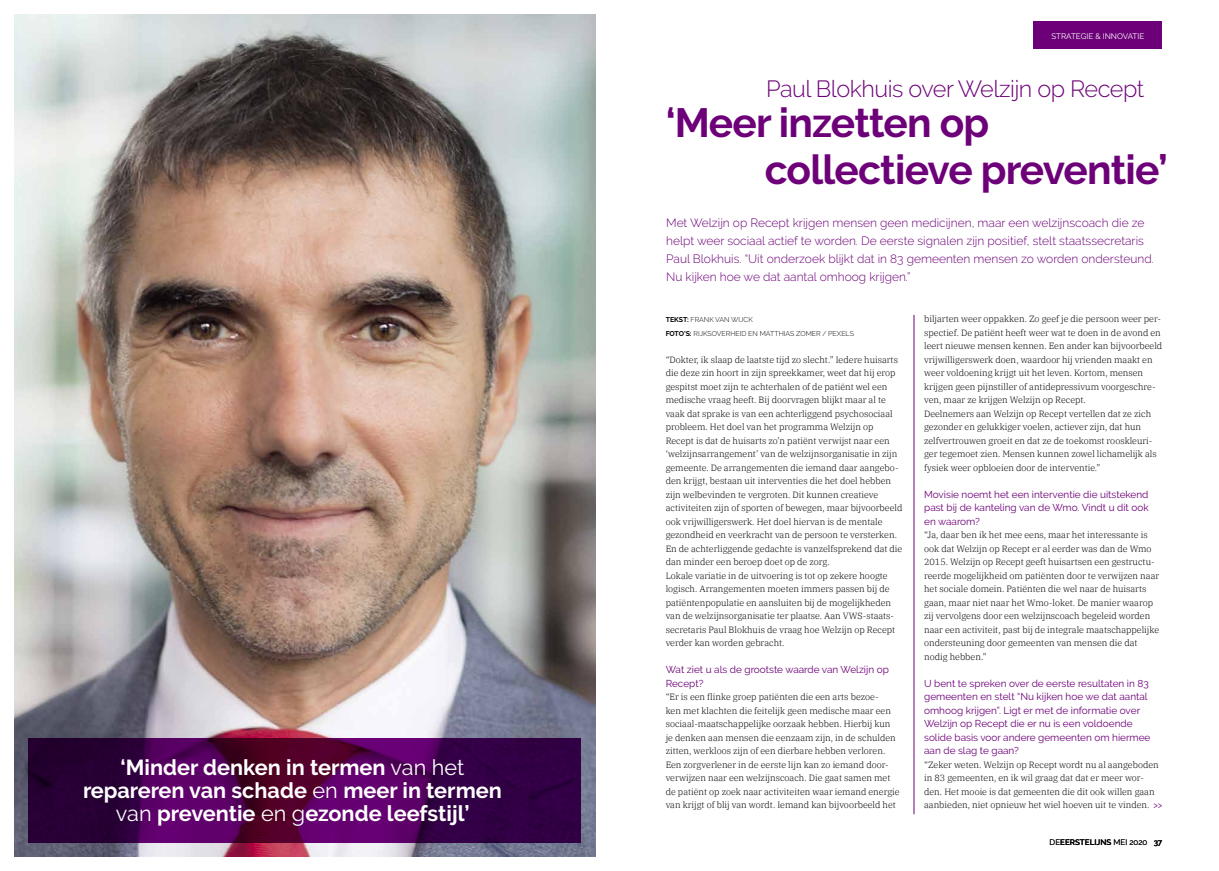
<style>
.page{position:relative;width:1219px;height:871px;background:#fff}
.page>*{position:absolute;margin:0;border:0;box-sizing:border-box;transform-origin:0 0}
.t1{font:700 40.7px/46.7px "Raleway";letter-spacing:-.02em;color:#6d0078}
.t2{font:300 23.4px "Raleway";letter-spacing:-.02em;color:#6d0078}
.t3{font:700 21.6px/23px "Raleway";color:#fff;text-align:center}
.t4{font:300 12px/18px "Raleway";color:#6d0078}
.t5{font:10px/13.5px "Raleway";color:#6d0078}
.t6{font:300 9px/13.5px "IBM Plex Serif";color:#000}
.t7{font:9px "Raleway";color:#6d0078}
.t8{font:600 8px "Raleway";color:#000}
.t9{font:8px "Raleway";color:#fff}
.t10{font:300 7px/13.5px "Raleway";color:#000}
.s1{font-weight:400}
.s2{font-weight:700}
</style>
<div class="page">
<div style="left:1033px;top:21px;width:129px;height:28px;background:#6d0078"></div>
<hr style="left:914px;top:315px;width:1px;height:499px;background:#6d0078">
<img style="left:14px;top:14px;width:581px;height:842px">
<svg style="left:28px;top:737px;width:553px;height:105px;background:#440149"></svg>
<h3 class="t3" style="left:83px;top:755px;width:420px">‘Minder denken in termen <span class="s1">van het </span>repareren van schade <span class="s1">en</span> meer in termen <span class="s1">van</span> preventie <span class="s1">en g</span>ezonde leefstijl’</h3>
<p class="t9" style="left:1051px;top:32px;width:94px">STRATEGIE &amp; INNOVATIE</p>
<h2 class="t2" style="left:766px;top:75px;width:380px">Paul Blokhuis over Welzijn op Recept</h2>
<h1 class="t1" style="left:765px;top:99px;width:404px;text-indent:-99px">‘Meer inzetten op collectieve preventie’</h1>
<p class="t4" style="left:666px;top:213px;width:489px">Met Welzijn op Recept krijgen mensen geen medicijnen, maar een welzijnscoach die ze helpt weer sociaal actief te worden. De eerste signalen zijn positief, stelt staatssecretaris Paul Blokhuis. “Uit onderzoek blijkt dat in 83 gemeenten mensen zo worden ondersteund.<br>Nu kijken hoe we dat aantal omhoog krijgen.”</p>
<p class="t10" style="left:666px;top:313px;width:190px"><span class="s2">TEKST:</span> FRANK VAN WIJCK<br><span class="s2">FOTO'S:</span> RIJKSOVERHEID EN MATTHIAS ZOMER / PEXELS</p>
<p class="t6" style="left:666px;top:352px;width:238px">“Dokter, ik slaap de laatste tijd zo slecht.” Iedere huisarts die deze zin hoort in zijn spreekkamer, weet dat hij erop gespitst moet zijn te achterhalen of de patiënt wel een medische vraag heeft. Bij doorvragen blijkt maar al te vaak dat sprake is van een achterliggend psychosociaal probleem. Het doel van het programma Welzijn op Recept is dat de huisarts zo’n patiënt verwijst naar een ‘welzijnsarrangement’ van de welzijnsorganisatie in zijn gemeente. De arrangementen die iemand daar aangebo&shy;den krijgt, bestaan uit interventies die het doel hebben zijn welbevinden te vergroten. Dit kunnen creatieve activiteiten zijn of sporten of bewegen, maar bijvoorbeeld ook vrijwilligerswerk. Het doel hiervan is de mentale gezondheid en veerkracht van de persoon te versterken.<br>En de achterliggende gedachte is vanzelfsprekend dat die dan minder een beroep doet op de zorg.<br>Lokale variatie in de uitvoering is tot op zekere hoogte logisch. Arrangementen moeten immers passen bij de patiëntenpopulatie en aansluiten bij de mogelijkheden van de welzijnsorganisatie ter plaatse. Aan VWS-staats&shy;secretaris Paul Blokhuis de vraag hoe Welzijn op Recept verder kan worden gebracht.</p>
<p class="t5" style="left:666px;top:662px;width:225px">Wat ziet u als de grootste waarde van Welzijn op<br>Recept?</p>
<p class="t6" style="left:666px;top:689px;width:235px">“Er is een flinke groep patiënten die een arts bezoe-<br>ken met klachten die feitelijk geen medische maar een sociaal-maatschappelijke oorzaak hebben. Hierbij kun je denken aan mensen die eenzaam zijn, in de schulden zitten, werkloos zijn of een dierbare hebben verloren.<br>Een zorgverlener in de eerste lijn kan zo iemand door&shy;verwijzen naar een welzijnscoach. Die gaat samen met de patiënt op zoek naar activiteiten waar iemand energie van krijgt of blij van wordt. Iemand kan bijvoorbeeld het</p>
<p class="t6" style="left:924px;top:311px;width:240px">biljarten weer oppakken. Zo geef je die persoon weer per&shy;spectief. De patiënt heeft weer wat te doen in de avond en leert nieuwe mensen kennen. Een ander kan bijvoorbeeld vrijwilligerswerk doen, waardoor hij vrienden maakt en weer voldoening krijgt uit het leven. Kortom, mensen krijgen geen pijnstiller of antidepressivum voorgeschre&shy;ven, maar ze krijgen Welzijn op Recept.<br>Deelnemers aan Welzijn op Recept vertellen dat ze zich gezonder en gelukkiger voelen, actiever zijn, dat hun zelfvertrouwen groeit en dat ze de toekomst rooskleuri&shy;ger tegemoet zien. Mensen kunnen zowel lichamelijk als fysiek weer opbloeien door de interventie.”</p>
<p class="t5" style="left:924px;top:487px;width:226px;text-align:justify">Movisie noemt het een interventie die uitstekend past bij de kanteling van de Wmo. Vindt u dit ook en waarom?</p>
<p class="t6" style="left:924px;top:527px;width:237px">“Ja, daar ben ik het mee eens, maar het interessante is ook dat Welzijn op Recept er al eerder was dan de Wmo 2015. Welzijn op Recept geeft huisartsen een gestructu&shy;reerde mogelijkheid om patiënten door te verwijzen naar het sociale domein. Patiënten die wel naar de huisarts gaan, maar niet naar het Wmo-loket. De manier waarop zij vervolgens door een welzijnscoach begeleid worden naar een activiteit, past bij de integrale maatschappelijke ondersteuning door gemeenten van mensen die dat nodig hebben.”</p>
<p class="t5" style="left:924px;top:676px;width:228px">U bent te spreken over de eerste resultaten in 83 gemeenten en stelt “Nu kijken hoe we dat aantal omhoog krijgen”. Ligt er met de informatie over Welzijn op Recept die er nu is een voldoende solide basis voor andere gemeenten om hiermee aan de slag te gaan?</p>
<p class="t6" style="left:924px;top:757px;width:236px">“Zeker weten. Welzijn op Recept wordt nu al aangeboden in 83 gemeenten, en ik wil graag dat dat er meer wor&shy;den. Het mooie is dat gemeenten die dit ook willen gaan aanbieden, niet opnieuw het wiel hoeven uit te vinden.</p>
<p class="t7" style="left:1153px;top:799px;width:10px">&gt;&gt;</p>
<p class="t8" style="left:1050px;top:837px;width:114px"><span class="s1">DE</span>EERSTELIJNS <span class="s1">MEI 2020</span> 37</p>
</div>
